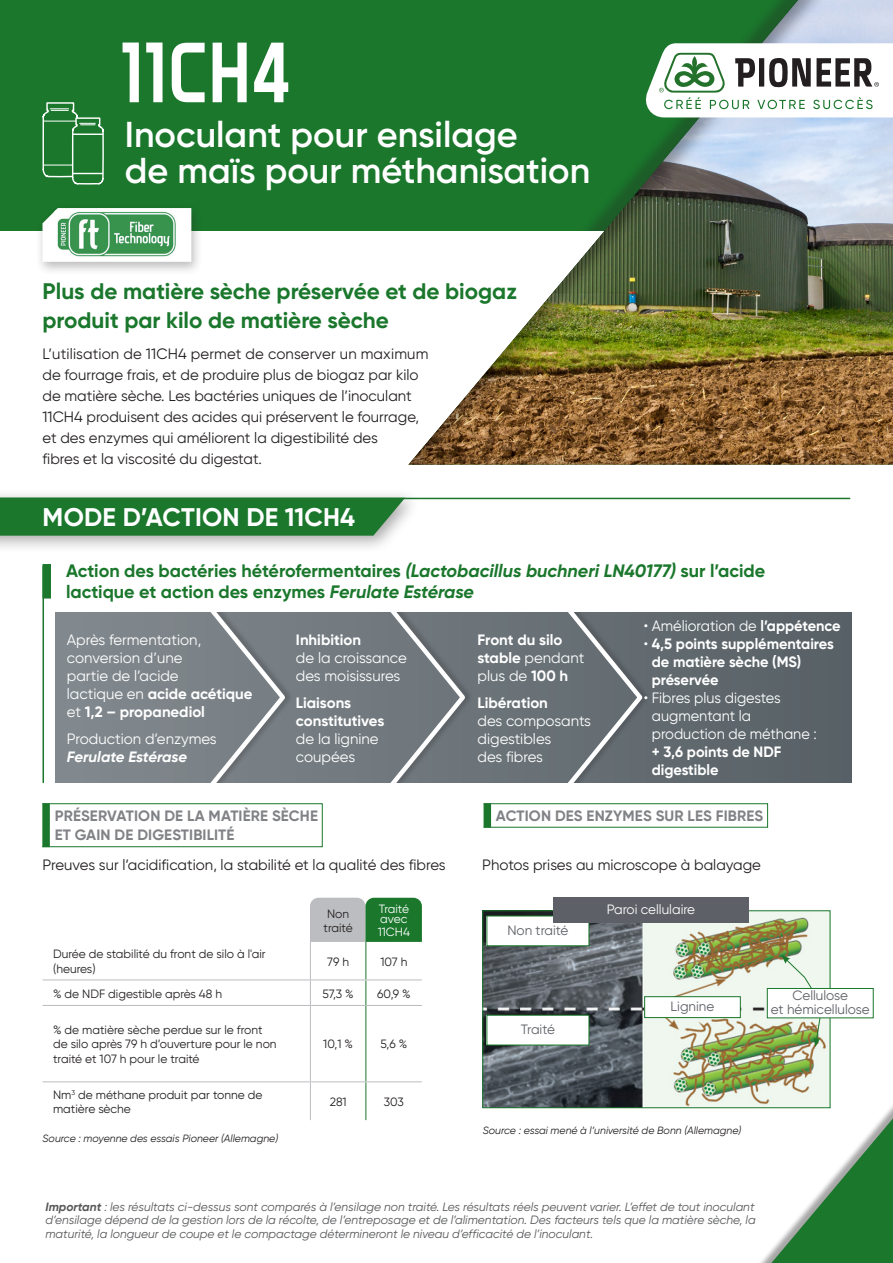
<style>
.page{position:relative;width:893px;height:1263px;background:#fff}
.page>*{position:absolute;margin:0;border:0;box-sizing:border-box;transform-origin:0 0}
.t1{font:700 94.8px "Forgotten Futurist";color:#fff;scale:.95 1}
.t2{font:600 36px/36px "Gilroy";color:#fff}
.t3{font:700 25.5px "Gilroy";letter-spacing:.01em;color:#fff}
.t4{font:700 22.5px/28.5px "Gilroy";color:#1a772c}
.t5{font:700 18px/21.6px "Gilroy";color:#1a772c}
.t6{font:15px/21px "Gilroy";color:#231f20}
.t7{font:15px/18px "Gilroy";color:#fff}
.t8{font:700 15px/18px "Gilroy";color:#fff}
.souligné{font:700 15px/19.5px "Gilroy";letter-spacing:.01em;color:#808285}
.t9{font:13.5px/13.5px "Gilroy";color:#5d6066;text-align:center}
.t10{font:13.5px "Gilroy";color:#fff}
.t11{font:italic 12px/13.5px "Gilroy";color:#57585a;text-align:justify}
.t12{font:12px/14.4px "Gilroy";color:#231f20}
.t13{font:12px/9.9px "Gilroy";color:#fff}
.t14{font:italic 10.5px "Gilroy";color:#231f20}
.s1{font-style:italic}
.s2{font-weight:700}
.s3{font-weight:700;font-style:italic}
.s4{font-weight:400}
</style>
<div class="page">
<svg style="left:753px;top:1096px;width:140px;height:167px"></svg>
<div style="left:0;top:0;width:893px;height:230px;background:#1a772c"></div>
<img style="left:406px;top:0;width:487px;height:465px">
<svg style="left:55px;top:612px;width:796px;height:170px;background:#6c7479"></svg>
<div style="left:209px;top:612px;width:85px;height:170px;background:#767e83"></div>
<svg style="left:205px;top:612px;width:84px;height:170px"></svg>
<div style="left:389px;top:612px;width:85px;height:170px;background:#6c747a"></div>
<svg style="left:385px;top:612px;width:84px;height:170px"></svg>
<div style="left:567px;top:612px;width:84px;height:170px;background:#626a70"></div>
<svg style="left:563px;top:612px;width:83px;height:170px"></svg>
<div style="left:42px;top:564px;width:9px;height:34px;background:#1a772c"></div>
<hr style="left:43px;top:566px;width:1px;height:216px;background:#1a772c">
<svg style="left:643px;top:42px;width:250px;height:76px;background:#c8d3ca"></svg>
<hr style="left:0;top:498px;width:850px;height:1px;background:#1a772c">
<div style="left:0;top:488px;width:421px;height:66px;background:#231f20;opacity:.4"></div>
<div style="left:0;top:498px;width:405px;height:38px;background:#1a772c"></div>
<svg style="left:42px;top:102px;width:62px;height:83px"></svg>
<hr style="left:73px;top:134px;width:30px;height:1px;background:#fff">
<hr style="left:73px;top:173px;width:30px;height:1px;background:#fff">
<div style="left:35px;top:203px;width:168px;height:73px;background:#231f20;opacity:.3"></div>
<svg style="left:43px;top:208px;width:148px;height:54px"></svg>
<img style="left:54px;top:210px;width:126px;height:50px">
<div style="left:42px;top:803px;width:8px;height:44px;background:#1a772c"></div>
<div style="left:42px;top:803px;width:281px;height:44px;border:1px solid #1a772c"></div>
<div style="left:484px;top:803px;width:7px;height:25px;background:#1a772c"></div>
<div style="left:483px;top:803px;width:285px;height:25px;border:1px solid #1a772c"></div>
<svg style="left:406px;top:347px;width:74px;height:118px"></svg>
<hr style="left:365px;top:942px;width:1px;height:37px;background:#1a772c">
<svg style="left:365px;top:980px;width:1px;height:25px"></svg>
<hr style="left:365px;top:1006px;width:1px;height:75px;background:#1a772c">
<hr style="left:365px;top:1082px;width:1px;height:38px;background:#1a772c">
<hr style="left:310px;top:979px;width:56px;height:1px;background:#bcbdc0">
<hr style="left:366px;top:979px;width:56px;height:1px;background:#bcbdc0">
<hr style="left:310px;top:1005px;width:56px;height:1px;background:#bcbdc0">
<hr style="left:366px;top:1005px;width:56px;height:1px;background:#bcbdc0">
<hr style="left:310px;top:1081px;width:56px;height:1px;background:#bcbdc0">
<hr style="left:366px;top:1081px;width:56px;height:1px;background:#bcbdc0">
<hr style="left:43px;top:979px;width:267px;height:1px;background:#bcbdc0">
<hr style="left:43px;top:1005px;width:267px;height:1px;background:#bcbdc0">
<hr style="left:43px;top:1081px;width:267px;height:1px;background:#bcbdc0">
<hr style="left:310px;top:942px;width:1px;height:37px;background:#bcbdc0">
<svg style="left:310px;top:980px;width:1px;height:25px"></svg>
<hr style="left:310px;top:1006px;width:1px;height:75px;background:#bcbdc0">
<hr style="left:310px;top:1082px;width:1px;height:38px;background:#bcbdc0">
<svg style="left:310px;top:898px;width:112px;height:44px;background:#6c9b77"></svg>
<img style="left:484px;top:912px;width:344px;height:194px">
<div style="left:482px;top:910px;width:348px;height:198px;border:1px solid #1a772c"></div>
<div style="left:487px;top:916px;width:102px;height:30px;background:#fff"></div>
<div style="left:487px;top:916px;width:102px;height:30px;border:1px solid #1a772c"></div>
<div style="left:487px;top:1015px;width:102px;height:30px;background:#fff"></div>
<div style="left:487px;top:1015px;width:102px;height:30px;border:1px solid #1a772c"></div>
<div style="left:645px;top:997px;width:95px;height:20px;background:#fff"></div>
<div style="left:644px;top:996px;width:96px;height:22px;border:1px solid #1a772c"></div>
<div style="left:553px;top:898px;width:196px;height:25px;background:#5d6066"></div>
<svg style="left:781px;top:955px;width:42px;height:92px"></svg>
<div style="left:767px;top:988px;width:106px;height:30px;background:#fff"></div>
<div style="left:767px;top:988px;width:106px;height:30px;border:1px solid #1a772c"></div>
<p class="t1" style="left:120px;top:24px;width:182px">11CH4</p>
<p class="t2" style="left:125px;top:116px;width:467px">Inoculant pour ensilage<br>de maïs pour méthanisation</p>
<p class="t4" style="left:43px;top:277px;width:476px">Plus de matière sèche préservée et de biogaz produit par kilo de matière sèche</p>
<p class="t6" style="left:43px;top:343px;width:387px">L’utilisation de 11CH4 permet de conserver un maximum de fourrage frais, et de produire plus de biogaz par kilo de matière sèche. Les bactéries uniques de l’inoculant 11CH4 produisent des acides qui préservent le fourrage, et des enzymes qui améliorent la digestibilité des<br>fibres et la viscosité du digestat.</p>
<p class="t3" style="left:43px;top:501px;width:314px">MODE D’ACTION DE 11CH4</p>
<p class="t5" style="left:66px;top:559px;width:700px">Action des bactéries hétérofermentaires <span class="s1">(Lactobacillus buchneri LN40177)</span> sur l’acide lactique et action des enzymes <span class="s1">Ferulate Estérase</span></p>
<p class="t7" style="left:67px;top:631px;width:187px">Après fermentation, conversion d’une<br>partie de l’acide<br>lactique en <span class="s2">acide acétique </span>et <span class="s2">1,2 – propanediol</span></p>
<p class="t7" style="left:67px;top:729px;width:151px">Production d’enzymes<br><span class="s3">Ferulate Estérase</span></p>
<p class="t7" style="left:296px;top:631px;width:112px"><span class="s2">Inhibition<br></span>de la croissance des moisissures</p>
<p class="t8" style="left:296px;top:693px;width:90px">Liaisons constitutives <span class="s4">de la lignine coupées</span></p>
<p class="t8" style="left:477px;top:631px;width:108px">Front du silo stable <span class="s4">pendant plus de</span> 100 h</p>
<p class="t7" style="left:477px;top:693px;width:115px"><span class="s2">Libération<br></span>des composants digestibles<br>des fibres</p>
<p class="t7" style="left:644px;top:617px;width:198px">• Amélioration de <span class="s2">l’appétence</span></p>
<p class="t8" style="left:652px;top:635px;width:183px;text-indent:-8px"><span class="s4">•</span> 4,5 points supplémentaires de matière sèche (MS) préservée</p>
<p class="t7" style="left:652px;top:689px;width:167px;text-indent:-8px">• Fibres plus digestes augmentant la production de méthane : <span class="s2">+ 3,6 points de NDF digestible</span></p>
<p class="souligné" style="left:55px;top:806px;width:265px">PRÉSERVATION DE LA MATIÈRE SÈCHE<br>ET GAIN DE DIGESTIBILITÉ</p>
<p class="souligné" style="left:496px;top:806px;width:269px">ACTION DES ENZYMES SUR LES FIBRES</p>
<p class="t6" style="left:43px;top:854px;width:405px">Preuves sur l’acidification, la stabilité et la qualité des fibres</p>
<p class="t12" style="left:324px;top:906px;width:31px">Non traité</p>
<p class="t13" style="left:379px;top:904px;width:32px">Traité avec</p>
<p class="t13" style="left:378px;top:927px;width:34px">11CH4</p>
<p class="t12" style="left:53px;top:947px;width:214px">Durée de stabilité du front de silo à l'air (heures)</p>
<p class="t12" style="left:327px;top:954px;width:23px">79 h</p>
<p class="t12" style="left:380px;top:954px;width:28px">107 h</p>
<p class="t12" style="left:53px;top:986px;width:171px">% de NDF digestible après 48 h</p>
<p class="t12" style="left:323px;top:986px;width:33px">57,3 %</p>
<p class="t12" style="left:377px;top:986px;width:35px">60,9 %</p>
<p class="t12" style="left:53px;top:1022px;width:225px">% de matière sèche perdue sur le front de silo après 79 h d’ouverture pour le non traité et 107 h pour le traité</p>
<p class="t12" style="left:323px;top:1037px;width:31px">10,1 %</p>
<p class="t12" style="left:380px;top:1037px;width:28px">5,6 %</p>
<p class="t12" style="left:53px;top:1087px;width:211px">Nm<sup>3</sup> de méthane produit par tonne de matière sèche</p>
<p class="t12" style="left:330px;top:1094px;width:18px">281</p>
<p class="t12" style="left:384px;top:1094px;width:22px">303</p>
<p class="t14" style="left:43px;top:1132px;width:237px">Source : moyenne des essais Pioneer (Allemagne)</p>
<p class="t6" style="left:482px;top:854px;width:280px">Photos prises au microscope à balayage</p>
<p class="t9" style="left:507px;top:923px;width:63px">Non traité</p>
<p class="t10" style="left:607px;top:901px;width:90px">Paroi cellulaire</p>
<p class="t9" style="left:521px;top:1022px;width:36px">Traité</p>
<p class="t9" style="left:671px;top:999px;width:45px">Lignine</p>
<p class="t9" style="left:771px;top:989px;width:100px">Cellulose<br>et hémicellulose</p>
<p class="t14" style="left:483px;top:1123px;width:260px">Source : essai mené à l’université de Bonn (Allemagne)</p>
<p class="t11" style="left:45px;top:1200px;width:712px"><span class="s2">Important</span> : les résultats ci-dessus sont comparés à l’ensilage non traité. Les résultats réels peuvent varier. L’effet de tout inoculant d’ensilage dépend de la gestion lors de la récolte, de l’entreposage et de l’alimentation. Des facteurs tels que la matière sèche, la maturité, la longueur de coupe et le compactage détermineront le niveau d’efficacité de l’inoculant.</p>
</div>
